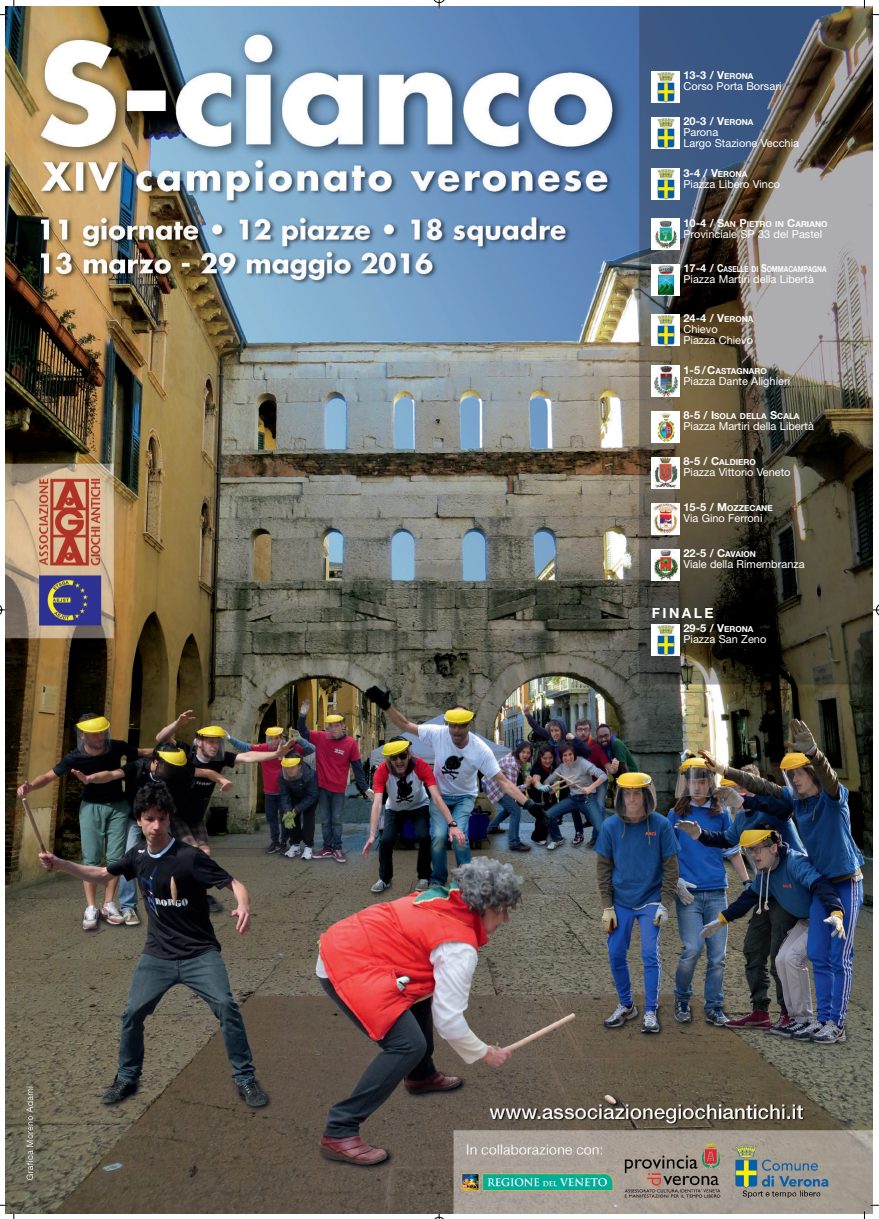
<style>
.page{position:relative;width:879px;height:1219px;background:#fff}
.page>*{position:absolute;margin:0;border:0;box-sizing:border-box;transform-origin:0 0}
.t1{font:700 14px "Helvetica Neue";letter-spacing:.165em;color:#fff}
.t2{font:11px/11px "Helvetica Neue";color:#fff}
.t3{font:700 8.2px "Helvetica Neue";color:#fff}
.t4{font:700 8.2px "Helvetica Neue";color:#fff;scale:.8 1}
.s1{font-weight:700}
.s2{font-weight:700;font-size:8.2px}
.s3{font-size:11px}
</style>
<div class="page">
<img style="left:5px;top:6px;width:868px;height:1208px">
<div style="left:652px;top:71px;width:28px;height:31px;background:#fff"></div>
<img style="left:658px;top:71px;width:16px;height:31px">
<div style="left:652px;top:117px;width:28px;height:31px;background:#fff"></div>
<img style="left:658px;top:117px;width:16px;height:31px">
<div style="left:652px;top:169px;width:28px;height:31px;background:#fff"></div>
<img style="left:658px;top:169px;width:16px;height:31px">
<div style="left:652px;top:219px;width:28px;height:31px;background:#fff"></div>
<img style="left:656px;top:220px;width:20px;height:28px">
<div style="left:652px;top:314px;width:28px;height:32px;background:#fff"></div>
<img style="left:658px;top:314px;width:16px;height:32px">
<div style="left:652px;top:366px;width:28px;height:31px;background:#fff"></div>
<img style="left:654px;top:367px;width:23px;height:29px">
<div style="left:652px;top:411px;width:28px;height:32px;background:#fff"></div>
<img style="left:661px;top:413px;width:14px;height:27px">
<div style="left:652px;top:457px;width:28px;height:31px;background:#fff"></div>
<img style="left:653px;top:458px;width:25px;height:30px">
<div style="left:652px;top:503px;width:28px;height:31px;background:#fafaf8"></div>
<img style="left:654px;top:504px;width:24px;height:29px">
<div style="left:652px;top:549px;width:28px;height:31px;background:#fff"></div>
<img style="left:654px;top:549px;width:23px;height:31px">
<div style="left:652px;top:264px;width:28px;height:32px;background:#fff"></div>
<img style="left:658px;top:265px;width:15px;height:30px">
<div style="left:652px;top:624px;width:28px;height:31px;background:#fff"></div>
<img style="left:658px;top:624px;width:16px;height:31px">
<svg style="left:864px;top:0;width:15px;height:15px"></svg>
<svg style="left:864px;top:1205px;width:15px;height:14px"></svg>
<svg style="left:433px;top:0;width:12px;height:9px"></svg>
<svg style="left:433px;top:1211px;width:12px;height:8px"></svg>
<svg style="left:0;top:604px;width:8px;height:12px"></svg>
<svg style="left:870px;top:604px;width:9px;height:12px"></svg>
<p class="t2" style="left:683px;top:71px;width:99px"><span class="s1">13-3 / V</span><span class="s2">ERONA<br></span>Corso Porta Borsari</p>
<p class="t2" style="left:683px;top:117px;width:117px"><span class="s1">20-3 / V</span><span class="s2">ERONA<br></span>Parona<br>Largo Stazione Vecchia</p>
<p class="t2" style="left:683px;top:168px;width:98px"><span class="s1">3-4 / V</span><span class="s2">ERONA<br></span>Piazza Libero Vinco</p>
<p class="t3" style="left:683px;top:221px;width:146px"><span class="s3">10-4 / S</span>AN <span class="s3">P</span>IETRO IN <span class="s3">C</span>ARIANO</p>
<p class="t2" style="left:683px;top:229px;width:140px">Provinciale SP 33 del Pastel</p>
<p class="t4" style="left:683px;top:266px;width:180px"><span class="s3">17-4 / C</span>ASELLE DI <span class="s3">S</span>OMMACAMPAGNA</p>
<p class="t2" style="left:683px;top:275px;width:132px">Piazza Martiri della Libertà</p>
<p class="t2" style="left:683px;top:314px;width:72px"><span class="s1">24-4 / V</span><span class="s2">ERONA<br></span>Chievo<br>Piazza Chievo</p>
<p class="t3" style="left:683px;top:368px;width:85px"><span class="s3">1-5/C</span>ASTAGNARO</p>
<p class="t2" style="left:683px;top:376px;width:108px">Piazza Dante Alighieri</p>
<p class="t3" style="left:683px;top:413px;width:118px"><span class="s3">8-5 / I</span>SOLA DELLA <span class="s3">S</span>CALA</p>
<p class="t2" style="left:683px;top:422px;width:132px">Piazza Martiri della Libertà</p>
<p class="t3" style="left:683px;top:459px;width:74px"><span class="s3">8-5 / C</span>ALDIERO</p>
<p class="t2" style="left:683px;top:468px;width:109px">Piazza Vittorio Veneto</p>
<p class="t3" style="left:683px;top:505px;width:91px"><span class="s3">15-5 / M</span>OZZECANE</p>
<p class="t2" style="left:683px;top:513px;width:81px">Via Gino Ferroni</p>
<p class="t2" style="left:683px;top:548px;width:123px"><span class="s1">22-5 / C</span><span class="s2">AVAION<br></span>Viale della Rimembranza</p>
<p class="t1" style="left:652px;top:608px;width:63px">FINALE</p>
<p class="t2" style="left:683px;top:624px;width:84px"><span class="s1">29-5 / V</span><span class="s2">ERONA<br></span>Piazza San Zeno</p>
</div>
